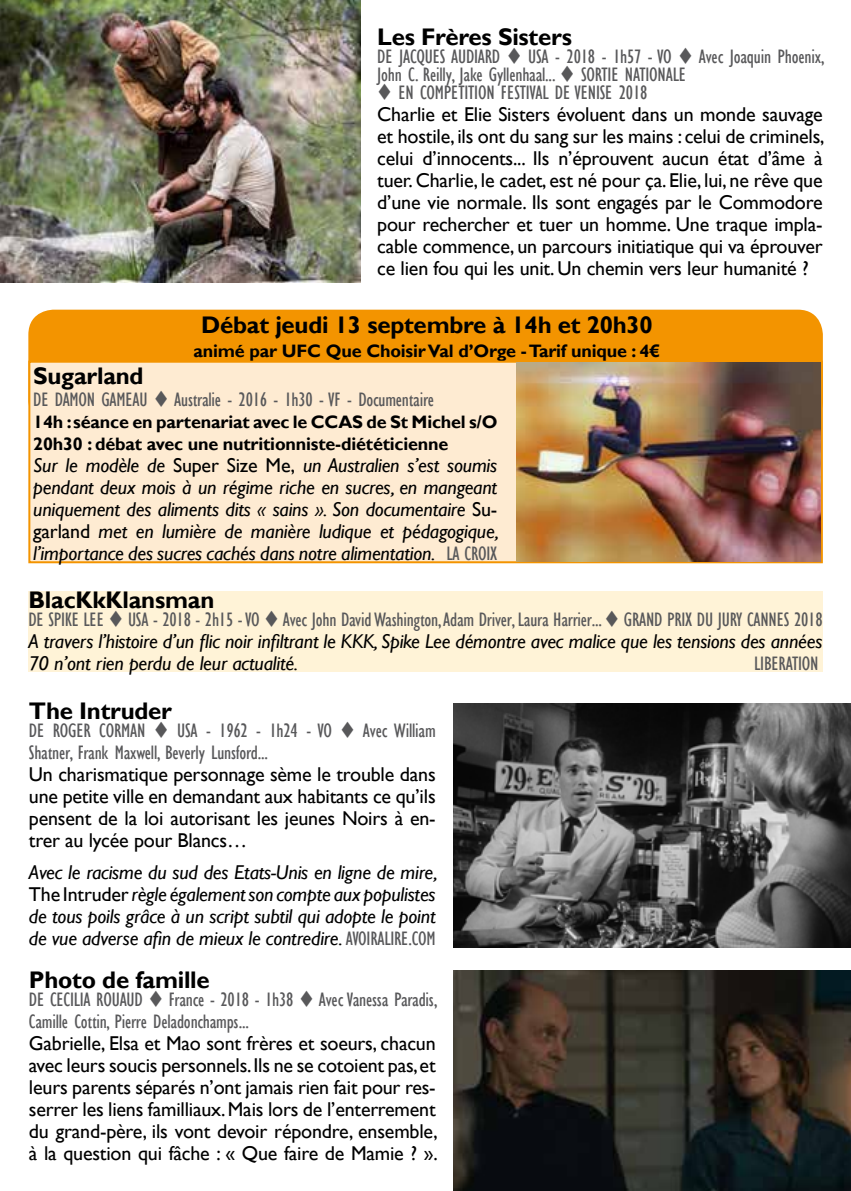
<style>
.page{position:relative;width:851px;height:1191px;background:#fff}
.page>*{position:absolute;margin:0;border:0;box-sizing:border-box;transform-origin:0 0}
.t1{font:700 24px "Gill Sans";letter-spacing:-.01em;color:#000}
.t2{font:20px/22px "Gill Sans";letter-spacing:-.01em;color:#000;text-align:justify}
.t3{font:italic 20px/22px "Gill Sans";letter-spacing:-.01em;color:#000;text-align:justify}
.t4{font:condensed 20px/22px "Gill Sans";letter-spacing:-.01em;color:#58585a}
.t5{font:700 18px/22px "Gill Sans";letter-spacing:-.01em;color:#000}
.s1{color:#58585a}
.s2{font-stretch:condensed;color:#58585a}
.s3{font-style:normal}
.s4{font-style:normal;font-stretch:condensed;color:#58585a}
</style>
<div class="page">
<div style="left:29px;top:311px;width:792px;height:114px;background:#f39400;border-radius:24px"></div>
<div style="left:28px;top:310px;width:794px;height:116px;border:2px solid #f39400;border-radius:24px"></div>
<img style="left:0;top:0;width:361px;height:282px">
<div style="left:28px;top:361px;width:794px;height:202px;background:#feebd2;border:2px solid #f39400"></div>
<img style="left:516px;top:363px;width:304px;height:198px">
<img style="left:454px;top:971px;width:396px;height:220px">
<img style="left:454px;top:703px;width:396px;height:244px">
<div style="left:28px;top:591px;width:794px;height:80px;background:#fff3d7"></div>
<p class="t1" style="left:377px;top:22px;width:196px">Les Frères Sisters</p>
<p class="t4" style="left:377px;top:47px;width:449px;line-height:18px">DE JACQUES AUDIARD ▼ USA - 2018 - 1h57 - VO ▼ Avec Joaquin Phoenix,<br>John C. Reilly, Jake Gyllenhaal... ▼ SORTIE NATIONALE</p>
<p class="t2" style="left:377px;top:82px;width:449px;text-align:left"><span class="s1">▼</span> <span class="s2">EN COMPETITION FESTIVAL DE VENISE 2018<br></span>Charlie et Elie Sisters évoluent dans un monde sauvage et hostile, ils ont du sang sur les mains : celui de criminels, celui d’innocents... Ils n’éprouvent aucun état d’âme à tuer. Charlie, le cadet, est né pour ça. Elie, lui, ne rêve que d’une vie normale. Ils sont engagés par le Commodore pour rechercher et tuer un homme. Une traque impla&shy;cable commence, un parcours initiatique qui va éprouver ce lien fou qui les unit. Un chemin vers leur humanité ?</p>
<p class="t1" style="left:201px;top:310px;width:453px">Débat jeudi 13 septembre à 14h et 20h30</p>
<p class="t5" style="left:193px;top:340px;width:468px">animé par UFC Que Choisir Val d’Orge - Tarif unique : 4€</p>
<p class="t1" style="left:33px;top:362px;width:112px">Sugarland</p>
<p class="t4" style="left:33px;top:389px;width:402px">DE DAMON GAMEAU ▼ Australie - 2016 - 1h30 - VF - Documentaire</p>
<p class="t5" style="left:33px;top:412px;width:465px">14h : séance en partenariat avec le CCAS de St Michel s/O<br>20h30 : débat avec une nutritionniste-diététicienne</p>
<p class="t3" style="left:33px;top:455px;width:467px">Sur le modèle de <span class="s3">Super Size Me,</span> un Australien s’est soumis pendant deux mois à un régime riche en sucres, en mangeant uniquement des aliments dits « sains ». Son documentaire <span class="s3">Su&shy;garland</span> met en lumière de manière ludique et pédagogique, l’importance des sucres cachés dans notre alimentation. <span class="s4">LA CROIX</span></p>
<p class="t1" style="left:28px;top:585px;width:187px">BlacKkKlansman</p>
<p class="t3" style="left:28px;top:608px;width:795px"><span class="s4">DE SPIKE LEE</span> <span class="s1">▼</span> <span class="s4">USA - 2018 - 2h15 - VO</span> <span class="s1">▼</span> <span class="s4">Avec John David Washington, Adam Driver, Laura Harrier...</span> <span class="s1">▼</span> <span class="s4">GRAND PRIX DU JURY CANNES 2018<br></span>A travers l’histoire d’un flic noir infiltrant le KKK, Spike Lee démontre avec malice que les tensions des années 70 n’ont rien perdu de leur actualité.</p>
<p class="t4" style="left:754px;top:652px;width:66px">LIBERATION</p>
<p class="t1" style="left:29px;top:696px;width:144px">The Intruder</p>
<p class="t4" style="left:29px;top:720px;width:408px">DE ROGER CORMAN ▼ USA - 1962 - 1h24 - VO ▼ Avec William<br>Shatner, Frank Maxwell, Beverly Lunsford...</p>
<p class="t2" style="left:29px;top:764px;width:408px">Un charismatique personnage sème le trouble dans une petite ville en demandant aux habitants ce qu’ils pensent de la loi autorisant les jeunes Noirs à en&shy;trer au lycée pour Blancs…</p>
<p class="t3" style="left:29px;top:862px;width:410px">Avec le racisme du sud des Etats-Unis en ligne de mire, <span class="s3">The Intruder</span> règle également son compte aux populistes de tous poils grâce à un script subtil qui adopte le point de vue adverse afin de mieux le contredire. <span class="s4">AVOIRALIRE.COM</span></p>
<p class="t1" style="left:29px;top:965px;width:182px">Photo de famille</p>
<p class="t4" style="left:29px;top:988px;width:410px">DE CECILIA ROUAUD ▼ France - 2018 - 1h38 ▼ Avec Vanessa Paradis,<br>Camille Cottin, Pierre Deladonchamps...</p>
<p class="t2" style="left:29px;top:1032px;width:410px">Gabrielle, Elsa et Mao sont frères et soeurs, chacun avec leurs soucis personnels. Ils ne se cotoient pas, et leurs parents séparés n’ont jamais rien fait pour res&shy;serrer les liens familliaux. Mais lors de l’enterrement du grand-père, ils vont devoir répondre, ensemble, à la question qui fâche : « Que faire de Mamie ? ».</p>
</div>
